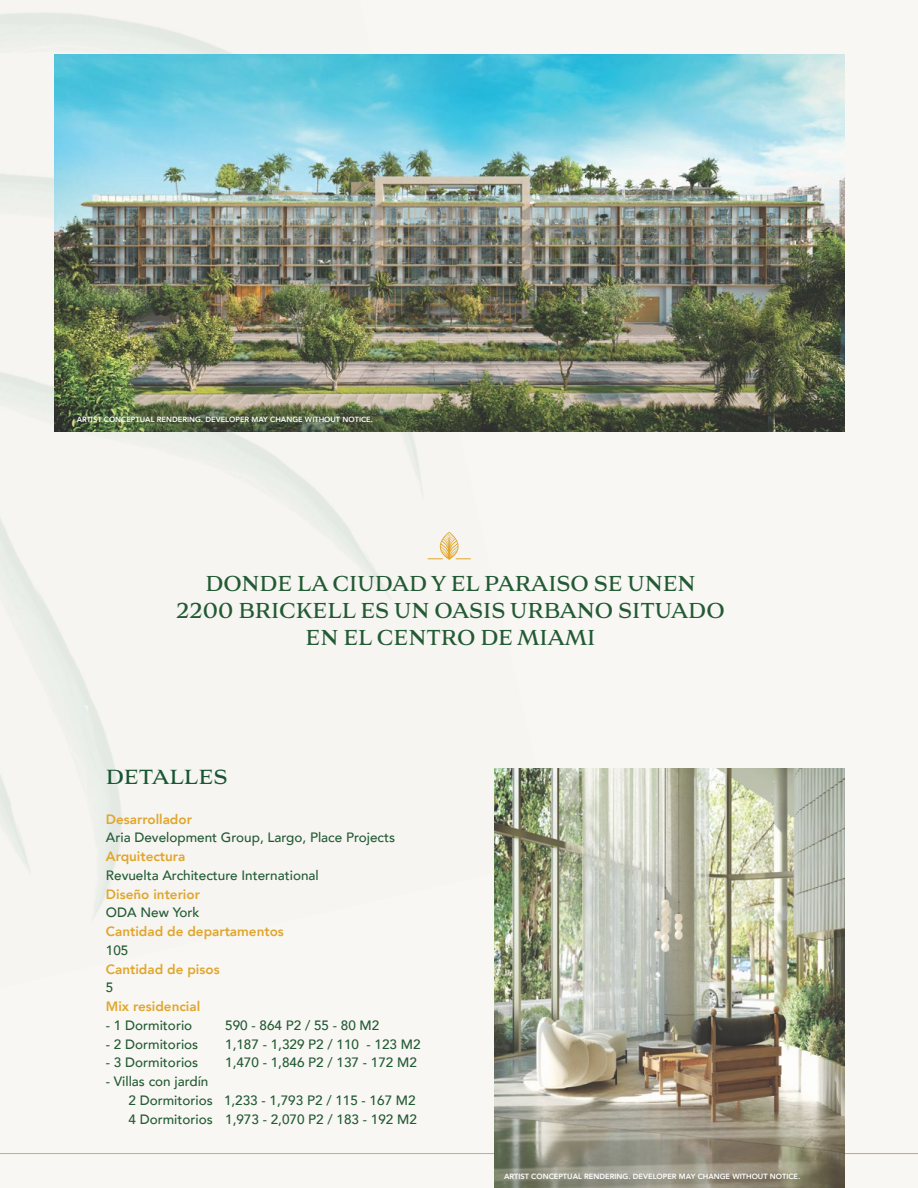
<style>
.page{position:relative;width:918px;height:1188px;background:#f9f7f3}
.page>*{position:absolute;margin:0;border:0;box-sizing:border-box;transform-origin:0 0}
.t1{font:700 27px/27px "Aviano";color:#225a34;text-align:center;scale:.7 1}
.t2{font:700 25.5px "Aviano";color:#185633;scale:.75 1}
.t3{font:500 13.5px/18.8px "Avenir";color:#225a34}
.t4{font:800 13.5px "Avenir";color:#e0a62d}
.t5{font:800 7.5px "Avenir";color:#fff}
</style>
<div class="page">
<img style="left:0;top:12px;width:558px;height:982px">
<hr style="left:0;top:1153px;width:495px;height:1px;background:#e0a62d">
<hr style="left:845px;top:1153px;width:73px;height:1px;background:#e0a62d">
<img style="left:54px;top:54px;width:791px;height:377px">
<img style="left:495px;top:768px;width:350px;height:420px">
<svg style="left:428px;top:532px;width:43px;height:28px"></svg>
<p class="t5" style="left:77px;top:414px;width:298px">ARTIST CONCEPTUAL RENDERING. DEVELOPER MAY CHANGE WITHOUT NOTICE.</p>
<h1 class="t1" style="left:176px;top:572px;width:785px">DONDE LA CIUDAD Y EL PARAISO SE UNEN<br>2200 BRICKELL ES UN OASIS URBANO SITUADO<br>EN EL CENTRO DE MIAMI</h1>
<h2 class="t2" style="left:106px;top:765px;width:164px">DETALLES</h2>
<p class="t4" style="left:106px;top:808px;width:88px">Desarrollador</p>
<p class="t3" style="left:106px;top:828px;width:291px">Aria Development Group, Largo, Place Projects</p>
<p class="t4" style="left:106px;top:846px;width:81px">Arquitectura</p>
<p class="t3" style="left:106px;top:865px;width:214px">Revuelta Architecture International</p>
<p class="t4" style="left:106px;top:883px;width:95px">Diseño interior</p>
<p class="t3" style="left:106px;top:903px;width:95px">ODA New York</p>
<p class="t4" style="left:106px;top:921px;width:180px">Cantidad de departamentos</p>
<p class="t3" style="left:106px;top:940px;width:24px">105</p>
<p class="t4" style="left:106px;top:958px;width:115px">Cantidad de pisos</p>
<p class="t3" style="left:106px;top:978px;width:9px">5</p>
<p class="t4" style="left:106px;top:996px;width:96px">Mix residencial</p>
<p class="t3" style="left:106px;top:1015px;width:88px">- 1 Dormitorio</p>
<p class="t3" style="left:225px;top:1015px;width:156px">590 - 864 P2 / 55 - 80 M2</p>
<p class="t3" style="left:106px;top:1034px;width:94px">- 2 Dormitorios</p>
<p class="t3" style="left:225px;top:1034px;width:197px">1,187 - 1,329 P2 / 110 - 123 M2</p>
<p class="t3" style="left:106px;top:1053px;width:94px">- 3 Dormitorios</p>
<p class="t3" style="left:225px;top:1053px;width:193px">1,470 - 1,846 P2 / 137 - 172 M2</p>
<p class="t3" style="left:128px;top:1071px;width:290px;text-indent:-23px">- Villas con jardín<br>2 Dormitorios 1,233 - 1,793 P2 / 115 - 167 M2<br>4 Dormitorios 1,973 - 2,070 P2 / 183 - 192 M2</p>
<p class="t5" style="left:504px;top:1170px;width:298px">ARTIST CONCEPTUAL RENDERING. DEVELOPER MAY CHANGE WITHOUT NOTICE.</p>
</div>
